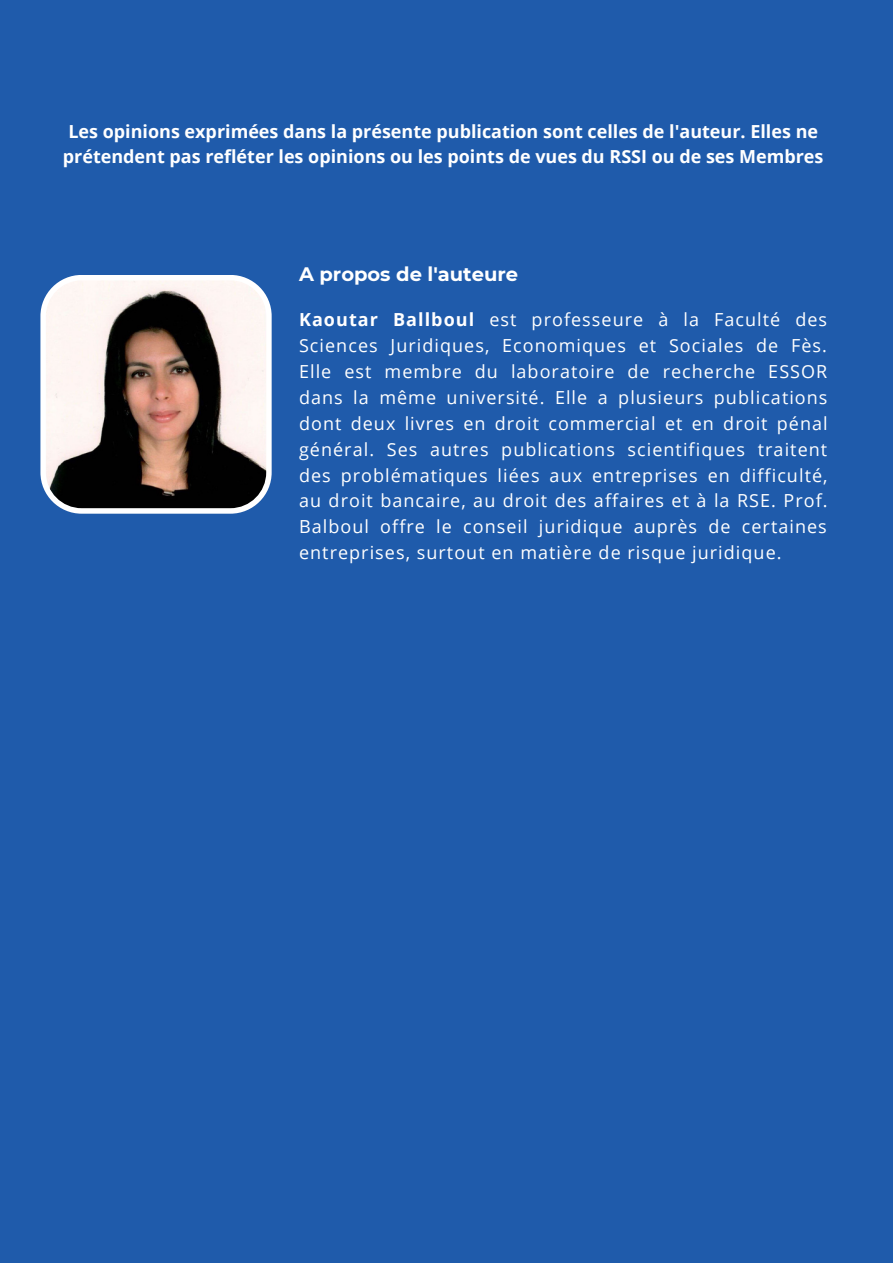
<style>
.page{position:relative;width:893px;height:1264px;background:#fff}
.page>*{position:absolute;margin:0;border:0;box-sizing:border-box;transform-origin:0 0}
.t1{font:700 19.5px "Montserrat";color:#fff}
.t2{font:18px/25.8px "Open Sans";letter-spacing:.06em;color:#fff;text-align:justify}
.t3{font:700 18px/24.8px "Open Sans";color:#fff;text-align:center}
.s1{font-weight:700}
</style>
<div class="page">
<div style="left:0;top:0;width:892px;height:1262px;background:#1f5bab"></div>
<svg style="left:40px;top:275px;width:231px;height:238px;background:#968b88"></svg>
<p class="t3" style="left:63px;top:119px;width:762px">Les opinions exprimées dans la présente publication sont celles de l'auteur. Elles ne prétendent pas refléter les opinions ou les points de vues du RSSI ou de ses Membres</p>
<p class="t1" style="left:299px;top:262px;width:220px">A propos de l'auteure</p>
<p class="t2" style="left:299px;top:306px;width:530px"><span class="s1">Kaoutar Ballboul</span> est professeure à la Faculté des Sciences Juridiques, Economiques et Sociales de Fès.<br>Elle est membre du laboratoire de recherche ESSOR dans la même université. Elle a plusieurs publications dont deux livres en droit commercial et en droit pénal général. Ses autres publications scientifiques traitent des problématiques liées aux entreprises en difficulté, au droit bancaire, au droit des affaires et à la RSE. Prof.<br>Balboul offre le conseil juridique auprès de certaines entreprises, surtout en matière de risque juridique.</p>
</div>
